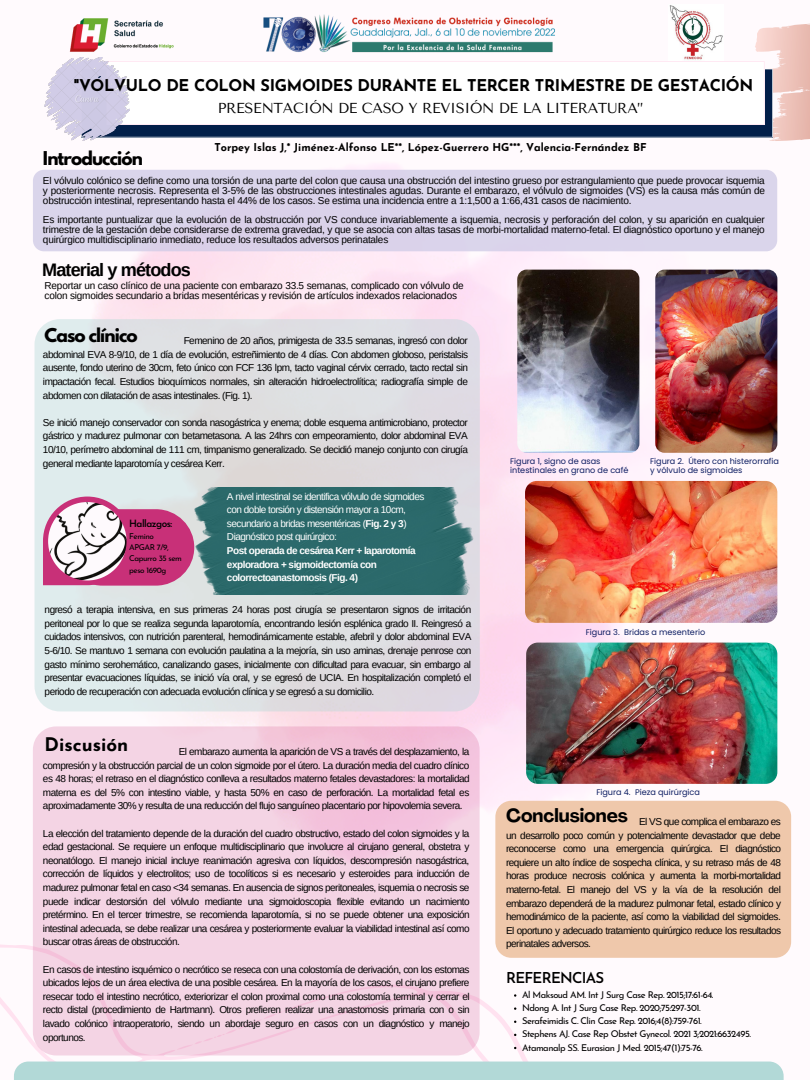
<style>
.page{position:relative;width:810px;height:1080px;background:#fffafd}
.page>*{position:absolute;margin:0;border:0;box-sizing:border-box;transform-origin:0 0}
.t1{font:700 18.75px "Agrandir";color:#000}
.t2{font:700 18.75px "Josefin Sans";color:#000}
.t3{font:700 18.12px "Arimo";letter-spacing:-.05em;color:#000}
.t4{font:700 16.88px "League Spartan";letter-spacing:-.05em;color:#000}
.t5{font:700 16.25px "Josefin Sans";letter-spacing:-.02em;color:#000}
.t6{font:600 15px "Josefin Sans";letter-spacing:-.05em;color:#000}
.t7{font:14.38px "Tenor Sans";letter-spacing:-.02em;color:#000}
.t8{font:700 10.88px "Josefin Sans";color:#000}
.t9{font:10px/13.6px "Arimo";letter-spacing:-.05em;color:#000;text-align:justify}
.t10{font:10px/9.9px "Arimo";letter-spacing:-.02em;color:#000}
.t11{font:10px/13.6px "Arimo";letter-spacing:-.05em;color:#fff}
.t12{font:700 10px/13.6px "Arimo";letter-spacing:-.05em;color:#fff}
.t13{font:600 10px "Josefin Sans";letter-spacing:-.05em;color:#000}
.t14{font:9.38px/13.1px "Josefin Sans";letter-spacing:-.05em;color:#000}
.t15{font:8.12px/9.4px "Poppins";color:#0d1d62}
.t16{font:8.12px/11.2px "Josefin Sans";letter-spacing:-.05em;color:#000}
.s1{font-weight:700}
</style>
<div class="page">
<svg style="left:0;top:944px;width:604px;height:118px"></svg>
<div style="left:81px;top:69px;width:691px;height:68px;background:#021f49"></div>
<hr style="left:82px;top:137px;width:690px;height:1px;background:#fff">
<div style="left:107px;top:61px;width:657px;height:63px;background:#fff"></div>
<hr style="left:107px;top:124px;width:657px;height:1px;background:#ffe2f0">
<svg style="left:746px;top:23px;width:64px;height:118px"></svg>
<hr style="left:107px;top:61px;width:657px;height:1px;background:#ffe2f0">
<img style="left:69px;top:18px;width:105px;height:40px">
<img style="left:45px;top:58px;width:84px;height:83px">
<img style="left:64px;top:165px;width:682px;height:643px">
<div style="left:33px;top:170px;width:744px;height:81px;background:#dad5eb;border-radius:11px"></div>
<div style="left:35px;top:319px;width:445px;height:392px;background:#dee0e3;border-radius:25px"></div>
<svg style="left:33px;top:726px;width:447px;height:330px;background:#f3d0e2"></svg>
<div style="left:495px;top:801px;width:296px;height:157px;background:#efc8ab;border-radius:16px"></div>
<div style="left:14px;top:1062px;width:770px;height:18px;background:#b2d9d7"></div>
<img style="left:263px;top:14px;width:292px;height:39px">
<img style="left:669px;top:5px;width:54px;height:55px">
<div style="left:64px;top:509px;width:130px;height:77px;background:#c83078;border-radius:38px"></div>
<svg style="left:43px;top:497px;width:89px;height:88px"></svg>
<img style="left:48px;top:502px;width:79px;height:78px">
<img style="left:194px;top:487px;width:100px;height:107px">
<img style="left:294px;top:487px;width:180px;height:107px">
<img style="left:525px;top:481px;width:252px;height:142px;border-radius:12px">
<img style="left:526px;top:643px;width:251px;height:141px;border-radius:12px">
<img style="left:655px;top:270px;width:122px;height:183px;border-radius:9px">
<img style="left:517px;top:270px;width:122px;height:183px;border-radius:9px">
<h3 class="t5" style="left:73px;top:79px;width:681px">"VOLVULO DE COLON SIGMOIDES DURANTE EL TERCER TRIMESTRE DE GESTACIÓN</h3>
<h3 class="t7" style="left:218px;top:99px;width:427px">PRESENTACIÓN DE CASO Y REVISIÓN DE LA LITERATURA”</h3>
<h3 class="t4" style="left:43px;top:150px;width:101px">Introducción</h3>
<p class="t8" style="left:215px;top:142px;width:434px">Torpey Islas J,* Jiménez-Alfonso LE**, López-Guerrero HG***, Valencia-Fernández BF</p>
<p class="t9" style="left:43px;top:176px;width:724px;line-height:9.9px">El vólvulo colónico se define como una torsión de una parte del colon que causa una obstrucción del intestino grueso por estrangulamiento que puede provocar isquemia y posteriormente necrosis. Representa el 3-5% de las obstrucciones intestinales agudas. Durante el embarazo, el vólvulo de sigmoides (VS) es la causa más común de obstrucción intestinal, representando hasta el 44% de los casos. Se estima una incidencia entre a 1:1,500 a 1:66,431 casos de nacimiento.</p>
<p class="t9" style="left:43px;top:215px;width:723px;line-height:9.9px">Es importante puntualizar que la evolución de la obstrucción por VS conduce invariablemente a isquemia, necrosis y perforación del colon, y su aparición en cualquier trimestre de la gestación debe considerarse de extrema gravedad, y que se asocia con altas tasas de morbi-mortalidad materno-fetal. El diagnóstico oportuno y el manejo quirúrgico multidisciplinario inmediato, reduce los resultados adversos perinatales</p>
<p class="t10" style="left:45px;top:281px;width:421px">Reportar un caso clínico de una paciente con embarazo 33.5 semanas, complicado con vólvulo de colon sigmoides secundario a bridas mesentéricas y revisión de artículos indexados relacionados</p>
<h2 class="t3" style="left:42px;top:259px;width:150px">Material y métodos</h2>
<h3 class="t4" style="left:45px;top:327px;width:95px">Caso clínico</h3>
<p class="t9" style="left:43px;top:334px;width:427px;text-indent:141px">Femenino de 20 años, primigesta de 33.5 semanas, ingresó con dolor abdominal EVA 8-9/10, de 1 día de evolución, estreñimiento de 4 días. Con abdomen globoso, peristalsis ausente, fondo uterino de 30cm, feto único con FCF 136 lpm, tacto vaginal cérvix cerrado, tacto rectal sin impactación fecal. Estudios bioquímicos normales, sin alteración hidroelectrolítica; radiografía simple de abdomen con dilatación de asas intestinales. (Fig. 1).</p>
<p class="t9" style="left:43px;top:416px;width:427px">Se inició manejo conservador con sonda nasogástrica y enema; doble esquema antimicrobiano, protector gástrico y madurez pulmonar con betametasona. A las 24hrs con empeoramiento, dolor abdominal EVA 10/10, perímetro abdominal de 111 cm, timpanismo generalizado. Se decidió manejo conjunto con cirugía general mediante laparotomía y cesárea Kerr.</p>
<p class="t13" style="left:129px;top:520px;width:45px">Hallazgos:</p>
<p class="t16" style="left:129px;top:531px;width:54px">Femino<br>APGAR 7/9,<br>Capurro 35 sem peso 1690g</p>
<p class="t11" style="left:227px;top:489px;width:199px">A nivel intestinal se identifica vólvulo de sigmoides con doble torsión y distensión mayor a 10cm, secundario a bridas mesentéricas (<span class="s1">Fig. 2 y 3</span>)<br>Diagnóstico post quirúrgico:</p>
<p class="t12" style="left:227px;top:544px;width:190px">Post operada de cesárea Kerr + laparotomía exploradora + sigmoidectomía con colorrectoanastomosis (Fig. 4)</p>
<p class="t9" style="left:45px;top:603px;width:428px">ngresó a terapia intensiva, en sus primeras 24 horas post cirugía se presentaron signos de irritación peritoneal por lo que se realiza segunda laparotomía, encontrando lesión esplénica grado II. Reingresó a cuidados intensivos, con nutrición parenteral, hemodinámicamente estable, afebril y dolor abdominal EVA 5-6/10. Se mantuvo 1 semana con evolución paulatina a la mejoría, sin uso aminas, drenaje penrose con gasto mínimo serohemático, canalizando gases, inicialmente con dificultad para evacuar, sin embargo al presentar evacuaciones líquidas, se inició vía oral, y se egresó de UCIA. En hospitalización completó el periodo de recuperación con adecuada evolución clínica y se egresó a su domicilio.</p>
<h1 class="t2" style="left:45px;top:737px;width:85px">Discusión</h1>
<p class="t9" style="left:43px;top:745px;width:428px;text-indent:136px">El embarazo aumenta la aparición de VS a través del desplazamiento, la compresión y la obstrucción parcial de un colon sigmoide por el útero. La duración media del cuadro clínico es 48 horas; el retraso en el diagnóstico conlleva a resultados materno fetales devastadores: la mortalidad materna es del 5% con intestino viable, y hasta 50% en caso de perforación. La mortalidad fetal es aproximadamente 30% y resulta de una reducción del flujo sanguíneo placentario por hipovolemia severa.</p>
<p class="t9" style="left:43px;top:826px;width:428px">La elección del tratamiento depende de la duración del cuadro obstructivo, estado del colon sigmoides y la edad gestacional. Se requiere un enfoque multidisciplinario que involucre al cirujano general, obstetra y neonatólogo. El manejo inicial incluye reanimación agresiva con líquidos, descompresión nasogástrica, corrección de líquidos y electrolitos; uso de tocolíticos si es necesario y esteroides para inducción de madurez pulmonar fetal en caso &lt;34 semanas. En ausencia de signos peritoneales, isquemia o necrosis se puede indicar destorsión del vólvulo mediante una sigmoidoscopia flexible evitando un nacimiento pretérmino. En el tercer trimestre, se recomienda laparotomía, si no se puede obtener una exposición intestinal adecuada, se debe realizar una cesárea y posteriormente evaluar la viabilidad intestinal así como buscar otras áreas de obstrucción.</p>
<p class="t9" style="left:43px;top:962px;width:428px">En casos de intestino isquémico o necrótico se reseca con una colostomía de derivación, con los estomas ubicados lejos de un área electiva de una posible cesárea. En la mayoría de los casos, el cirujano prefiere resecar todo el intestino necrótico, exteriorizar el colon proximal como una colostomía terminal y cerrar el recto distal (procedimiento de Hartmann). Otros prefieren realizar una anastomosis primaria con o sin lavado colónico intraoperatorio, siendo un abordaje seguro en casos con un diagnóstico y manejo oportunos.</p>
<p class="t15" style="left:510px;top:456px;width:120px">Figura 1, signo de asas intestinales en grano de café</p>
<p class="t15" style="left:650px;top:456px;width:130px">Figura 2. Útero con histerorrafia y vólvulo de sigmoides</p>
<p class="t15" style="left:586px;top:627px;width:121px">Figura 3. Bridas a mesenterio</p>
<p class="t15" style="left:596px;top:787px;width:105px">Figura 4. Pieza quirúrgica</p>
<h1 class="t1" style="left:506px;top:808px;width:123px">Conclusiones</h1>
<p class="t9" style="left:506px;top:815px;width:277px;text-indent:133px">El VS que complica el embarazo es un desarrollo poco común y potencialmente devastador que debe reconocerse como una emergencia quirúrgica. El diagnóstico requiere un alto índice de sospecha clínica, y su retraso más de 48 horas produce necrosis colónica y aumenta la morbi-mortalidad materno-fetal. El manejo del VS y la vía de la resolución del embarazo dependerá de la madurez pulmonar fetal, estado clínico y hemodinámico de la paciente, así como la viabilidad del sigmoides.<br>El oportuno y adecuado tratamiento quirúrgico reduce los resultados perinatales adversos.</p>
<h3 class="t6" style="left:506px;top:971px;width:100px">REFERENCIAS</h3>
<p class="t14" style="left:522px;top:989px;width:231px">Al Maksoud AM. Int J Surg Case Rep. 2015;17:61-64.<br>Ndong A. Int J Surg Case Rep. 2020;75:297-301.<br>Serafeimidis C. Clin Case Rep. 2016;4(8):759-761.<br>Stephens AJ. Case Rep Obstet Gynecol. 2021 3;2021:6632495.<br>Atamanalp SS. Eurasian J Med. 2015;47(1):75-76.</p>
</div>
